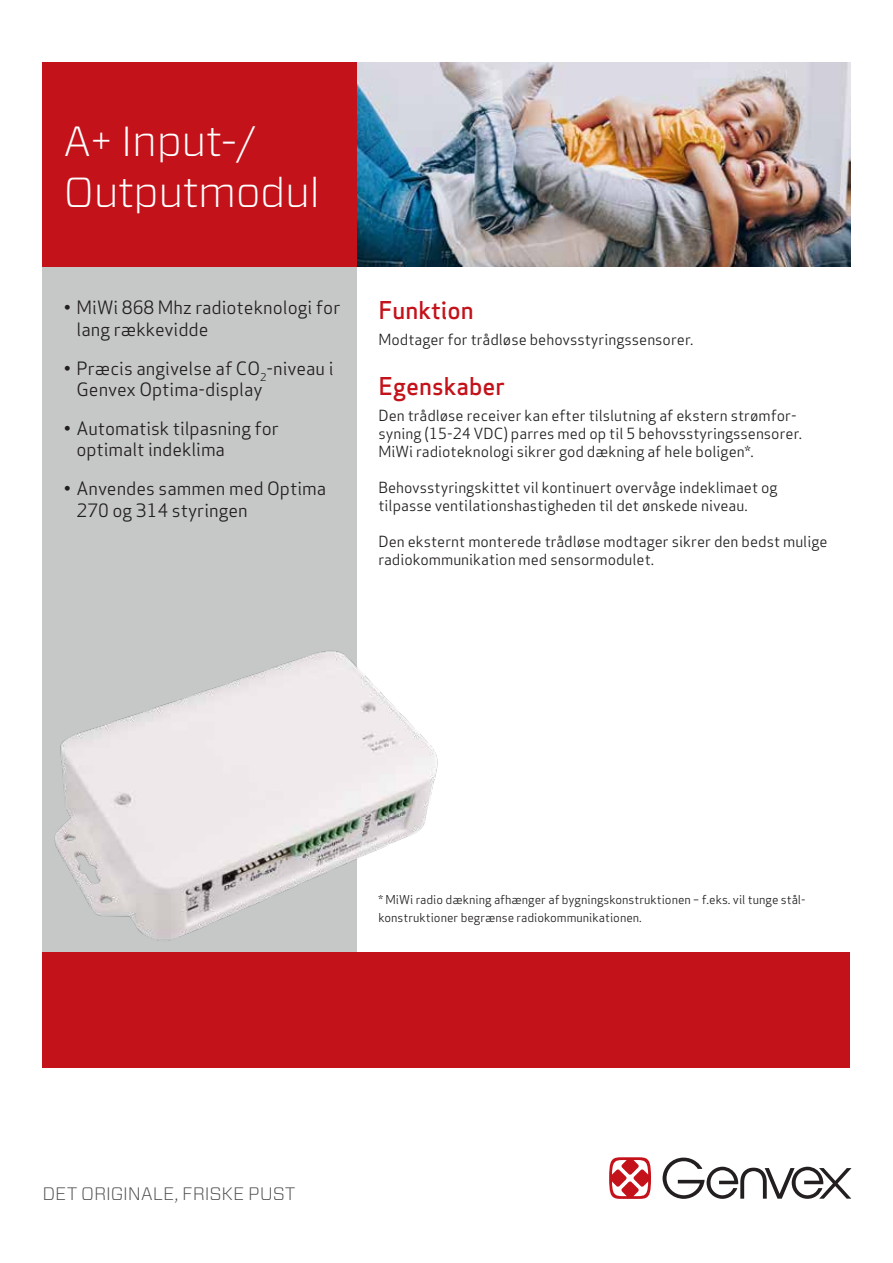
<style>
.page{position:relative;width:893px;height:1263px;background:#fff}
.page>*{position:absolute;margin:0;border:0;box-sizing:border-box;transform-origin:0 0}
.t1{font:300 42px/50.4px "Vitesse Sans";letter-spacing:-.005em;color:#fff}
.t2{font:500 24px "Apex Sans";color:#c4121a}
.t3{font:18px/21.6px "Apex Sans";color:#231f20}
.t4{font:300 18px "Vitesse Sans";letter-spacing:-.01em;color:#4b4c4d}
.t5{font:15px/18px "Apex Sans";color:#231f20}
.t6{font:12px/18px "Apex Sans";color:#231f20}
</style>
<div class="page">
<div style="left:43px;top:267px;width:314px;height:685px;background:#c6c8c8"></div>
<img style="left:357px;top:63px;width:493px;height:204px">
<div style="left:43px;top:952px;width:807px;height:116px;background:#c4121a"></div>
<div style="left:43px;top:63px;width:314px;height:204px;background:#c4121a"></div>
<img style="left:42px;top:602px;width:396px;height:418px">
<svg style="left:609px;top:1157px;width:42px;height:42px"></svg>
<svg style="left:663px;top:1157px;width:188px;height:42px"></svg>
<h1 class="t1" style="left:64px;top:115px;width:258px">A+ Input-/<br>Outputmodul</h1>
<p class="t3" style="left:77px;top:295px;width:265px;text-indent:-13px">• MiWi 868 Mhz radioteknologi for lang rækkevidde</p>
<p class="t3" style="left:77px;top:355px;width:259px;text-indent:-13px">• Præcis angivelse af CO<sub>2</sub>-niveau i<br>Genvex Optima-display</p>
<p class="t3" style="left:77px;top:416px;width:204px;text-indent:-13px">• Automatisk tilpasning for optimalt indeklima</p>
<p class="t3" style="left:77px;top:476px;width:251px;text-indent:-13px">• Anvendes sammen med Optima<br>270 og 314 styringen</p>
<h2 class="t2" style="left:378px;top:289px;width:97px">Funktion</h2>
<p class="t5" style="left:378px;top:329px;width:316px">Modtager for trådløse behovsstyringssensorer.</p>
<h2 class="t2" style="left:378px;top:365px;width:128px">Egenskaber</h2>
<p class="t5" style="left:378px;top:405px;width:425px">Den trådløse receiver kan efter tilslutning af ekstern strømfor&shy;syning (15-24 VDC) parres med op til 5 behovsstyringssensorer.<br>MiWi radioteknologi sikrer god dækning af hele boligen*.</p>
<p class="t5" style="left:378px;top:477px;width:401px">Behovsstyringskittet vil kontinuert overvåge indeklimaet og tilpasse ventilationshastigheden til det ønskede niveau.</p>
<p class="t5" style="left:378px;top:531px;width:451px">Den eksternt monterede trådløse modtager sikrer den bedst mulige radiokommunikation med sensormodulet.</p>
<p class="t6" style="left:378px;top:889px;width:429px">* MiWi radio dækning afhænger af bygningskonstruktionen – f.eks. vil tunge stål&shy;konstruktioner begrænse radiokommunikationen.</p>
<p class="t4" style="left:43px;top:1181px;width:254px">DET ORIGINALE, FRISKE PUST</p>
</div>
